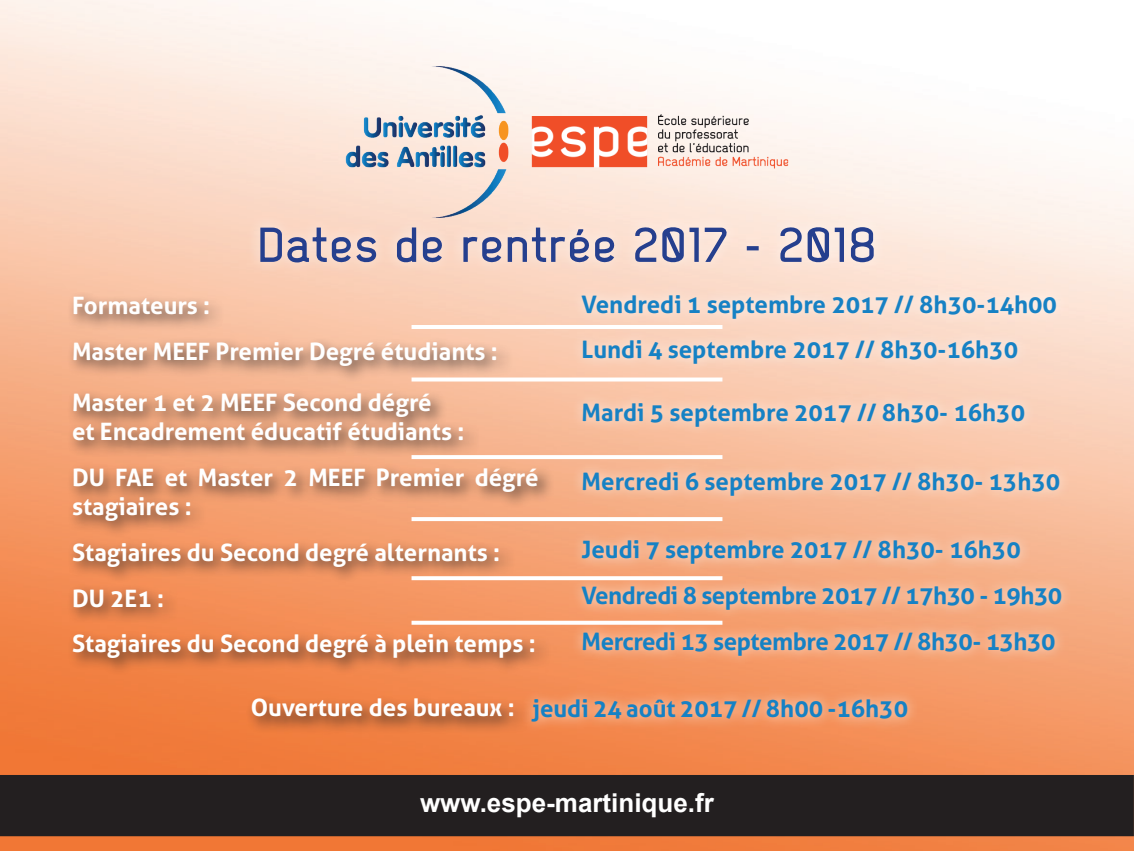
<style>
.page{position:relative;width:1134px;height:851px;background:#fff}
.page>*{position:absolute;margin:0;border:0;box-sizing:border-box;transform-origin:0 0}
.t1{font:46px "Dekar";letter-spacing:.09em;color:#253f8e}
.t2{font:700 26px "Arial";color:#fff}
.t3{font:700 24px/45.8px "Aller";color:#fff}
.t4{font:700 24px/45.8px "Aller";color:#1681c4}
.t5{font:700 24px/45.8px "Aller";letter-spacing:-.02em;color:#1681c4}
.s1{color:#fff}
</style>
<div class="page">
<img style="left:0;top:0;width:1134px;height:850px">
<img style="left:322px;top:43px;width:490px;height:171px">
<div style="left:247px;top:214px;width:640px;height:61px;background:#fff;opacity:.75"></div>
<svg style="left:259px;top:226px;width:118px;height:38px;background:#baacb7"></svg>
<svg style="left:396px;top:226px;width:49px;height:38px;background:#b8acba"></svg>
<svg style="left:462px;top:226px;width:156px;height:37px;background:#c2b5bf"></svg>
<svg style="left:634px;top:226px;width:93px;height:37px;background:#b5afc0"></svg>
<div style="left:747px;top:246px;width:12px;height:4px;border:2px solid #253f8e"></div>
<svg style="left:779px;top:226px;width:96px;height:37px;background:#adabc2"></svg>
<div style="left:570px;top:282px;width:503px;height:386px;background:#fff;opacity:.75"></div>
<div style="left:67px;top:291px;width:488px;height:384px;background:#231f20;opacity:.75"></div>
<div style="left:1px;top:775px;width:1132px;height:60px;background:#231f20"></div>
<div style="left:0;top:774px;width:1134px;height:62px;border:2px solid #231f20"></div>
<hr style="left:411px;top:325px;width:311px;height:4px;background:#fff">
<svg style="left:411px;top:377px;width:311px;height:4px"></svg>
<hr style="left:411px;top:455px;width:311px;height:4px;background:#fff">
<hr style="left:411px;top:517px;width:311px;height:4px;background:#fff">
<svg style="left:411px;top:576px;width:311px;height:4px"></svg>
<svg style="left:411px;top:620px;width:311px;height:4px"></svg>
<div style="left:520px;top:687px;width:399px;height:46px;background:#fff;opacity:.75"></div>
<div style="left:246px;top:693px;width:285px;height:41px;background:#231f20;opacity:.75"></div>
<h1 class="t1" style="left:259px;top:222px;width:617px">Dates de rentrée 2017 - 2018</h1>
<p class="t4" style="left:582px;top:281px;width:477px">Vendredi 1 septembre 2017 // 8h30-14h00<br>Lundi 4 septembre 2017 // 8h30-16h30</p>
<p class="t4" style="left:582px;top:389px;width:445px">Mardi 5 septembre 2017 // 8h30- 16h30</p>
<p class="t3" style="left:72px;top:282px;width:427px">Formateurs :<br>Master MEEF Premier Degré étudiants :</p>
<p class="t3" style="left:72px;top:388px;width:394px;line-height:28.8px">Master 1 et 2 MEEF Second dégré<br>et Encadrement éducatif étudiants :</p>
<p class="t3" style="left:72px;top:463px;width:468px;line-height:28.8px">DU FAE et Master 2 MEEF Premier dégré stagiaires :</p>
<p class="t3" style="left:72px;top:529px;width:465px">Stagiaires du Second degré alternants :<br>DU 2E1 :<br>Stagiaires du Second degré à plein temps :</p>
<p class="t4" style="left:582px;top:458px;width:480px">Mercredi 6 septembre 2017 // 8h30- 13h30</p>
<p class="t5" style="left:582px;top:526px;width:482px">Jeudi 7 septembre 2017 // 8h30- 16h30<br>Vendredi 8 septembre 2017 // 17h30 - 19h30<br>Mercredi 13 septembre 2017 // 8h30- 13h30</p>
<p class="t4" style="left:251px;top:685px;width:659px"><span class="s1">Ouverture des bureaux :</span> jeudi 24 août 2017 // 8h00 -16h30</p>
<p class="t2" style="left:420px;top:784px;width:295px">www.espe-martinique.fr</p>
</div>
